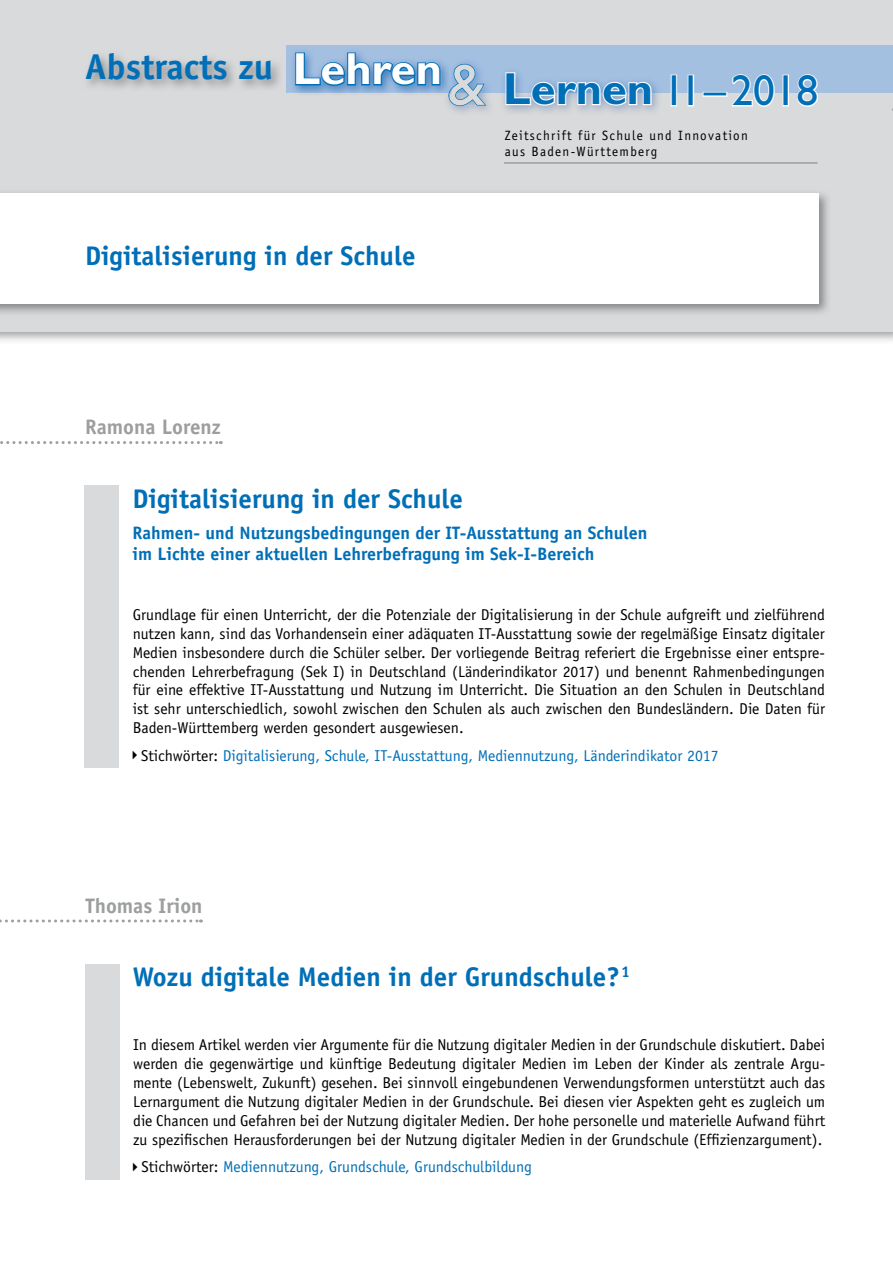
<style>
.page{position:relative;width:893px;height:1263px;background:#fff}
.page>*{position:absolute;margin:0;border:0;box-sizing:border-box;transform-origin:0 0}
.t1{font:700 45px "Gill Sans";color:#fff}
.t2{font:43.5px "Gill Sans";color:#006fb7}
.t3{font:700 36px "Officina Sans";color:#006fb7}
.t4{font:700 27px "Officina Sans";color:#006fb7}
.t5{font:700 21px "Officina Sans";color:#9c9e9f}
.t6{font:700 18px/21px "Officina Sans";color:#006fb7}
.t7{font:15.75px/18.9px "Officina Sans";color:#000;text-align:justify}
.t8{font:15.75px "Officina Sans";color:#006fb7}
.t9{font:13.5px/16.5px "Officina Sans";letter-spacing:.1em;color:#000}
.s1{font-size:60.3px;color:#d9dadb}
.s2{font-weight:700;font-size:45px}
.s3{color:#000}
</style>
<div class="page">
<div style="left:0;top:0;width:893px;height:331px;background:#d9dadb"></div>
<div style="left:287px;top:45px;width:606px;height:48px;background:#a4c0e1"></div>
<hr style="left:504px;top:162px;width:313px;height:2px;background:#9c9e9f">
<img style="left:0;top:193px;width:828px;height:120px">
<div style="left:0;top:193px;width:819px;height:111px;background:#fff"></div>
<svg style="left:87px;top:51px;width:731px;height:57px"></svg>
<svg style="left:0;top:441px;width:221px;height:3px"></svg>
<div style="left:85px;top:486px;width:34px;height:282px;background:#d9dadb"></div>
<svg style="left:0;top:919px;width:201px;height:3px"></svg>
<div style="left:85px;top:964px;width:34px;height:215px;background:#d9dadb"></div>
<h3 class="t3" style="left:85px;top:45px;width:189px">Abstracts zu</h3>
<h1 class="t1" style="left:293px;top:43px;width:151px">Lehren</h1>
<h2 class="t2" style="left:447px;top:66px;width:372px"><span class="s1">&amp;</span> <span class="s2">Lernen</span> 11 – 2018</h2>
<p class="t9" style="left:505px;top:127px;width:245px">Zeitschrift für Schule und Innovation aus Baden-Württemberg</p>
<h3 class="t4" style="left:85px;top:239px;width:332px">Digitalisierung in der Schule</h3>
<h3 class="t5" style="left:85px;top:414px;width:137px">Ramona Lorenz</h3>
<h3 class="t4" style="left:133px;top:482px;width:332px">Digitalisierung in der Schule</h3>
<p class="t6" style="left:132px;top:522px;width:516px">Rahmen- und Nutzungsbedingungen der IT-Ausstattung an Schulen im Lichte einer aktuellen Lehrerbefragung im Sek-I-Bereich</p>
<p class="t7" style="left:133px;top:605px;width:694px">Grundlage für einen Unterricht, der die Potenziale der Digitalisierung in der Schule aufgreift und zielführend nutzen kann, sind das Vorhandensein einer adäquaten IT-Ausstattung sowie der regelmäßige Einsatz digitaler Medien insbesondere durch die Schüler selber. Der vorliegende Beitrag referiert die Ergebnisse einer entspre&shy;chenden Lehrerbefragung (Sek I) in Deutschland (Länderindikator 2017) und benennt Rahmenbedingungen für eine effektive IT-Ausstattung und Nutzung im Unterricht. Die Situation an den Schulen in Deutschland ist sehr unterschiedlich, sowohl zwischen den Schulen als auch zwischen den Bundesländern. Die Daten für Baden-Württemberg werden gesondert ausgewiesen.</p>
<p class="t8" style="left:141px;top:746px;width:579px"><span class="s3">Stichwörter:</span> Digitalisierung, Schule, IT-Ausstattung, Mediennutzung, Länderindikator 2017</p>
<h3 class="t5" style="left:85px;top:892px;width:119px">Thomas Irion</h3>
<h3 class="t4" style="left:133px;top:960px;width:498px">Wozu digitale Medien in der Grundschule? <sup>1</sup></h3>
<p class="t7" style="left:133px;top:1035px;width:694px">In diesem Artikel werden vier Argumente für die Nutzung digitaler Medien in der Grundschule diskutiert. Dabei werden die gegenwärtige und künftige Bedeutung digitaler Medien im Leben der Kinder als zentrale Argu&shy;mente (Lebenswelt, Zukunft) gesehen. Bei sinnvoll eingebundenen Verwendungsformen unterstützt auch das Lernargument die Nutzung digitaler Medien in der Grundschule. Bei diesen vier Aspekten geht es zugleich um die Chancen und Gefahren bei der Nutzung digitaler Medien. Der hohe personelle und materielle Aufwand führt zu spezifischen Herausforderungen bei der Nutzung digitaler Medien in der Grundschule (Effizienzargument).</p>
<p class="t8" style="left:141px;top:1158px;width:392px"><span class="s3">Stichwörter:</span> Mediennutzung, Grundschule, Grundschulbildung</p>
</div>
